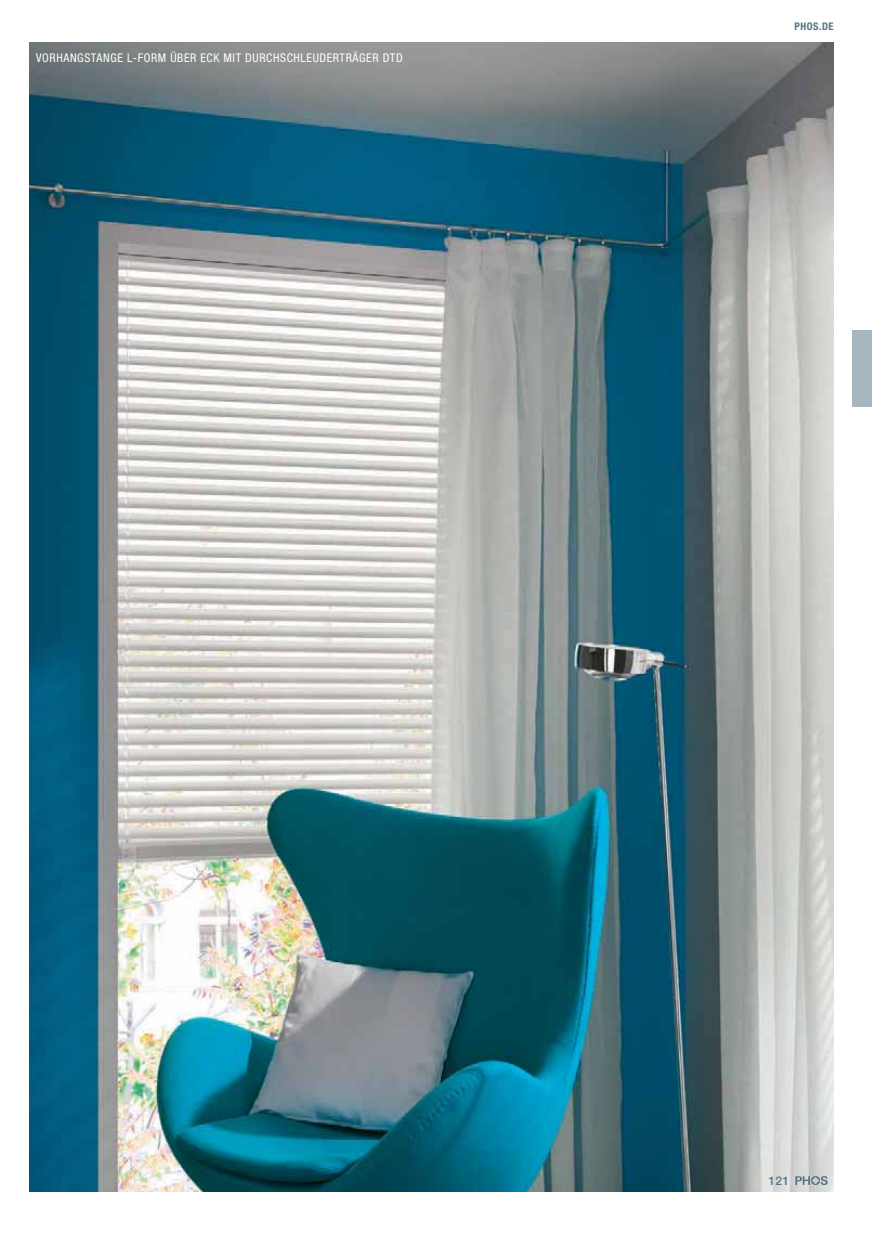
<style>
.page{position:relative;width:872px;height:1234px;background:#fff}
.page>*{position:absolute;margin:0;border:0;box-sizing:border-box;transform-origin:0 0}
.t1{font:condensed 12px "Helvetica Neue LT Std";letter-spacing:.05em;color:#fff}
.t2{font:500 12px "Helvetica Neue LT Std";color:#557483}
.t3{font:700 condensed 10.5px "Helvetica Neue LT Std";letter-spacing:.05em;color:#557483}
</style>
<div class="page">
<img style="left:30px;top:43px;width:803px;height:1148px">
<svg style="left:795px;top:1175px;width:32px;height:9px"></svg>
<div style="left:853px;top:330px;width:19px;height:76px;background:#a7b6bf"></div>
<p class="t1" style="left:36px;top:53px;width:368px">VORHANGSTANGE L-FORM ÜBER ECK MIT DURCHSCHLEUDERTRÄGER DTD</p>
<p class="t3" style="left:794px;top:20px;width:41px">PHOS.DE</p>
<p class="t2" style="left:768px;top:1173px;width:22px">121</p>
</div>
